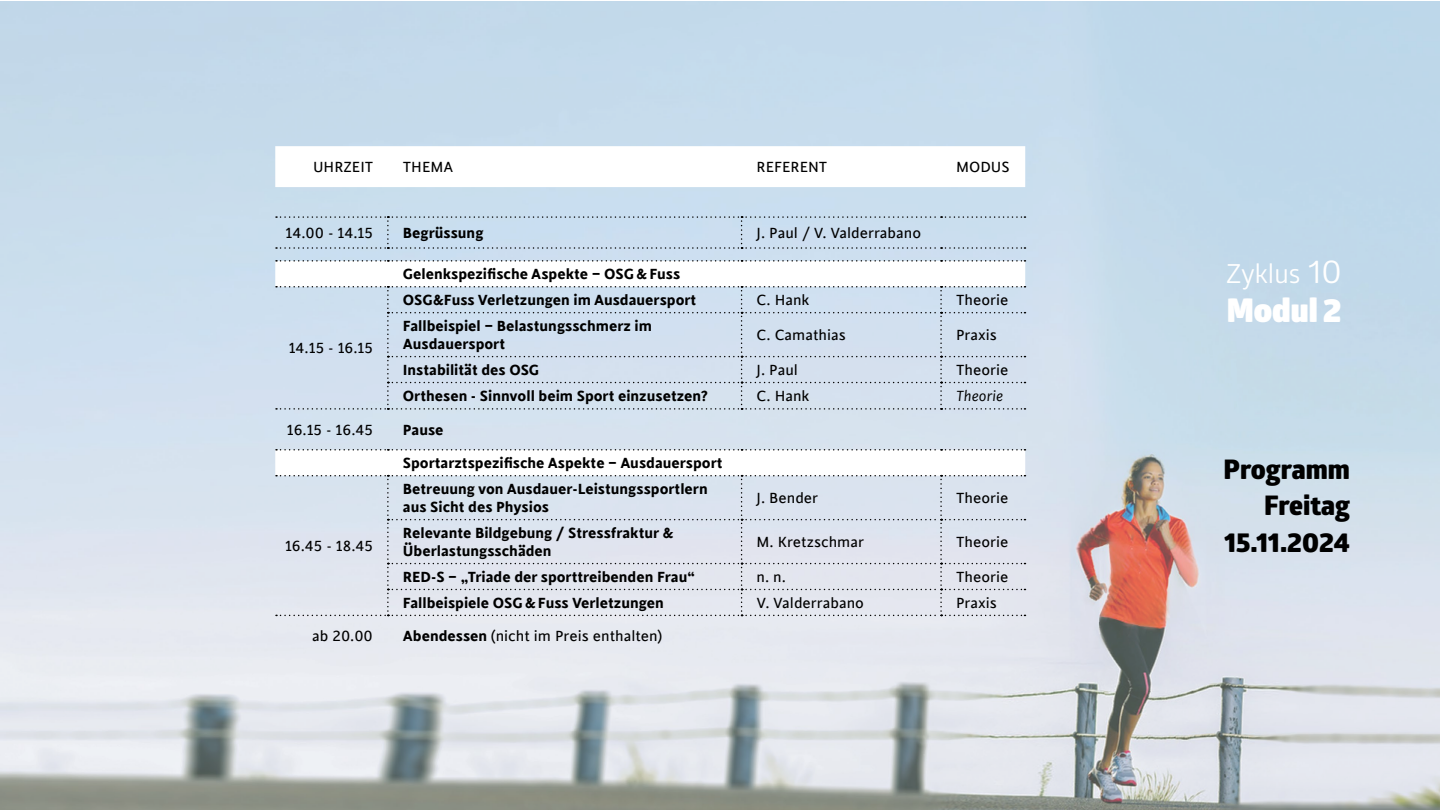
<style>
.page{position:relative;width:1440px;height:810px;background:#fff}
.page>*{position:absolute;margin:0;border:0;box-sizing:border-box;transform-origin:0 0}
.t1{font:900 32.78px "Glober";color:#fff}
.Absatzformat_4{font:800 27px "Glober";color:#000}
.t2{font:26.25px "Glober";color:#fff}
.Tabellentext_formatiert{font:700 16.5px/18px "Cinta";color:#000}
.Tabellentext_formatiert-2{font:16.5px "Cinta";color:#000}
.Tabellentext_formatiert-3{font:italic 16.5px "Cinta";color:#000}
.s1{font-weight:700}
.s2{font-size:32.78px}
</style>
<div class="page">
<img style="left:0;top:1px;width:1440px;height:809px">
<svg style="left:275px;top:146px;width:750px;height:330px"></svg>
<div style="left:276px;top:475px;width:749px;height:141px;background:#e0e4ef"></div>
<svg style="left:276px;top:449px;width:749px;height:2px"></svg>
<svg style="left:276px;top:260px;width:749px;height:2px"></svg>
<div style="left:276px;top:216px;width:749px;height:33px;background:#cadeef"></div>
<div style="left:276px;top:286px;width:749px;height:124px;background:#d2e0ef"></div>
<p class="Tabellentext_formatiert-2" style="left:313px;top:158px;width:62px">UHRZEIT</p>
<p class="Tabellentext_formatiert-2" style="left:403px;top:158px;width:52px">THEMA</p>
<p class="Tabellentext_formatiert-2" style="left:757px;top:158px;width:72px">REFERENT</p>
<p class="Tabellentext_formatiert-2" style="left:956px;top:158px;width:55px">MODUS</p>
<p class="Tabellentext_formatiert-2" style="left:286px;top:224px;width:89px">14.00 - 14.15</p>
<p class="Tabellentext_formatiert" style="left:403px;top:224px;width:82px">Begrüssung</p>
<p class="Tabellentext_formatiert-2" style="left:757px;top:224px;width:166px">J. Paul / V. Valderrabano</p>
<p class="Tabellentext_formatiert" style="left:403px;top:266px;width:279px">Gelenkspezifische Aspekte – OSG&amp;Fuss</p>
<p class="Tabellentext_formatiert-2" style="left:289px;top:339px;width:86px">14.15 - 16.15</p>
<p class="Tabellentext_formatiert" style="left:403px;top:291px;width:295px">OSG&amp;Fuss Verletzungen im Ausdauersport</p>
<p class="Tabellentext_formatiert-2" style="left:757px;top:291px;width:55px">C. Hank</p>
<p class="Tabellentext_formatiert-2" style="left:956px;top:291px;width:54px">Theorie</p>
<p class="Tabellentext_formatiert" style="left:403px;top:317px;width:251px">Fallbeispiel – Belastungsschmerz im<br>Ausdauersport</p>
<p class="Tabellentext_formatiert-2" style="left:757px;top:326px;width:91px">C. Camathias</p>
<p class="Tabellentext_formatiert-2" style="left:956px;top:326px;width:42px">Praxis</p>
<p class="Tabellentext_formatiert" style="left:403px;top:361px;width:138px">Instabilität des OSG</p>
<p class="Tabellentext_formatiert-2" style="left:757px;top:361px;width:43px">J. Paul</p>
<p class="Tabellentext_formatiert-2" style="left:956px;top:361px;width:54px">Theorie</p>
<p class="Tabellentext_formatiert" style="left:403px;top:387px;width:307px">Orthesen - Sinnvoll beim Sport einzusetzen?</p>
<p class="Tabellentext_formatiert-2" style="left:757px;top:387px;width:55px">C. Hank</p>
<p class="Tabellentext_formatiert-3" style="left:956px;top:386px;width:49px">Theorie</p>
<p class="Tabellentext_formatiert-2" style="left:287px;top:420px;width:88px">16.15 - 16.45</p>
<p class="Tabellentext_formatiert" style="left:403px;top:421px;width:42px">Pause</p>
<p class="Tabellentext_formatiert" style="left:403px;top:454px;width:321px">Sportarztspezifische Aspekte – Ausdauersport</p>
<p class="Tabellentext_formatiert-2" style="left:285px;top:537px;width:89px">16.45 - 18.45</p>
<p class="Tabellentext_formatiert" style="left:403px;top:480px;width:306px">Betreuung von Ausdauer-Leistungssportlern aus Sicht des Physios</p>
<p class="Tabellentext_formatiert-2" style="left:757px;top:489px;width:63px">J. Bender</p>
<p class="Tabellentext_formatiert-2" style="left:956px;top:489px;width:54px">Theorie</p>
<p class="Tabellentext_formatiert" style="left:403px;top:524px;width:272px">Relevante Bildgebung / Stressfraktur &amp;<br>Überlastungsschäden</p>
<p class="Tabellentext_formatiert-2" style="left:757px;top:533px;width:109px">M. Kretzschmar</p>
<p class="Tabellentext_formatiert-2" style="left:956px;top:533px;width:54px">Theorie</p>
<p class="Tabellentext_formatiert" style="left:403px;top:568px;width:294px">RED-S – „Triade der sporttreibenden Frau“</p>
<p class="Tabellentext_formatiert-2" style="left:757px;top:567px;width:31px">n. n.</p>
<p class="Tabellentext_formatiert-2" style="left:956px;top:567px;width:54px">Theorie</p>
<p class="Tabellentext_formatiert" style="left:403px;top:594px;width:263px">Fallbeispiele OSG&amp;Fuss Verletzungen</p>
<p class="Tabellentext_formatiert-2" style="left:757px;top:593px;width:109px">V. Valderrabano</p>
<p class="Tabellentext_formatiert-2" style="left:956px;top:593px;width:42px">Praxis</p>
<p class="Tabellentext_formatiert-2" style="left:312px;top:627px;width:62px">ab 20.00</p>
<p class="Tabellentext_formatiert-2" style="left:403px;top:627px;width:261px"><span class="s1">Abendessen</span> (nicht im Preis enthalten)</p>
<p class="t2" style="left:1226px;top:255px;width:117px">Zyklus <span class="s2">10</span></p>
<p class="t1" style="left:1227px;top:285px;width:116px">Modul 2</p>
<p class="Absatzformat_4" style="left:1224px;top:449px;width:128px">Programm</p>
<p class="Absatzformat_4" style="left:1264px;top:486px;width:87px">Freitag</p>
<p class="Absatzformat_4" style="left:1224px;top:522px;width:127px">15.11.2024</p>
</div>
